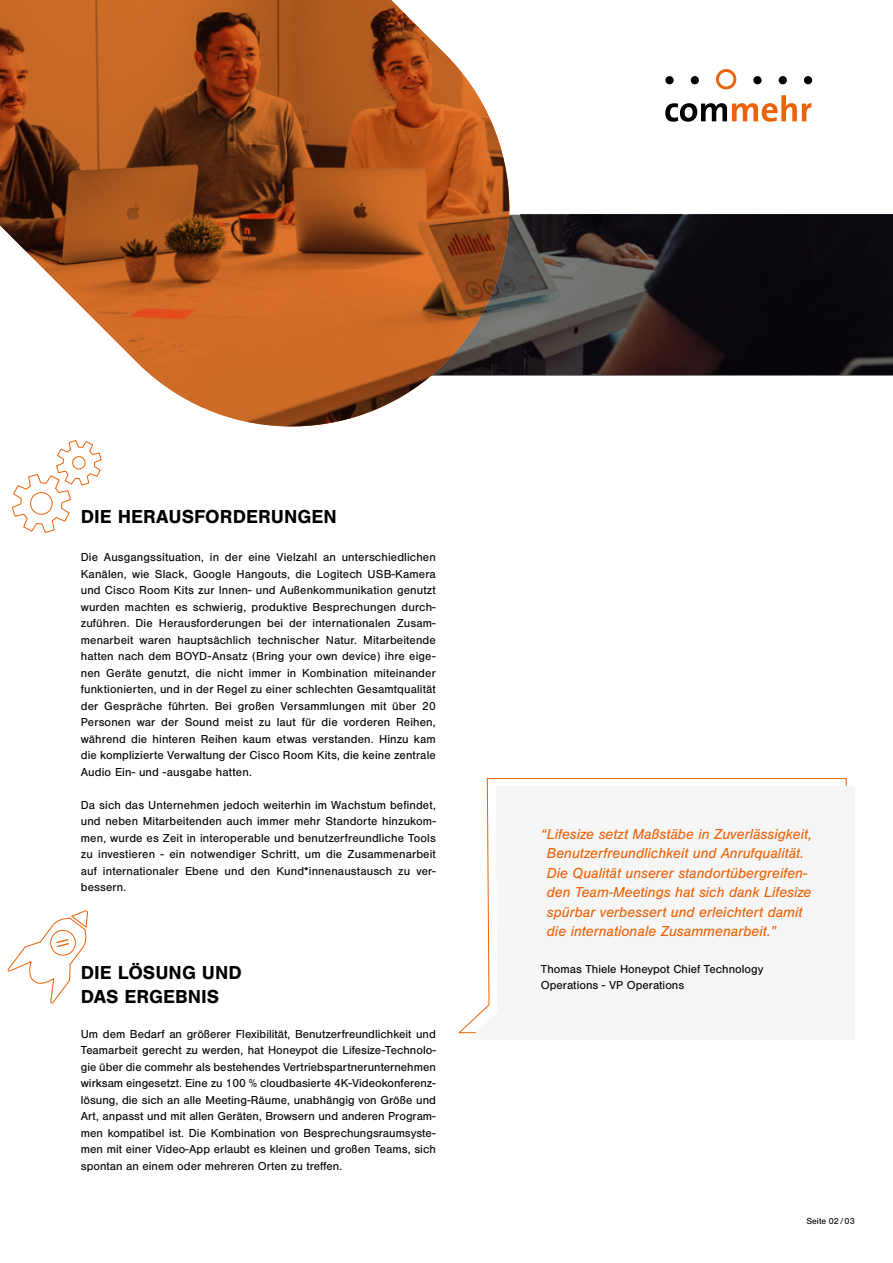
<style>
.page{position:relative;width:893px;height:1263px;background:#fff}
.page>*{position:absolute;margin:0;border:0;box-sizing:border-box;transform-origin:0 0}
.t1{font:700 19.5px/24px "Nimbus San";color:#000}
.t2{font:italic 15px/19.5px "Nimbus San";color:#eb6209}
.t3{font:12px/16.5px "Nimbus San";letter-spacing:.005em;color:#000;text-align:justify}
.t4{font:9px "Nimbus San";color:#000}
</style>
<div class="page">
<svg style="left:458px;top:778px;width:389px;height:255px"></svg>
<svg style="left:468px;top:786px;width:379px;height:248px;fill:#f6f6f6"></svg>
<svg style="left:530px;top:215px;width:363px;height:160px;background:#211b1d"></svg>
<svg style="left:0;top:0;width:530px;height:427px"></svg>
<svg style="left:665px;top:95px;width:147px;height:27px"></svg>
<div style="left:665px;top:76px;width:9px;height:8px;background:#000;border-radius:50%"></div>
<div style="left:691px;top:76px;width:8px;height:8px;background:#000;border-radius:50%"></div>
<div style="left:753px;top:76px;width:9px;height:8px;background:#000;border-radius:50%"></div>
<div style="left:779px;top:76px;width:8px;height:8px;background:#000;border-radius:50%"></div>
<div style="left:804px;top:76px;width:8px;height:8px;background:#000;border-radius:50%"></div>
<svg style="left:716px;top:69px;width:20px;height:20px"></svg>
<svg style="left:11px;top:440px;width:91px;height:93px"></svg>
<svg style="left:7px;top:910px;width:81px;height:94px"></svg>
<h1 class="t1" style="left:81px;top:505px;width:257px">DIE HERAUSFORDERUNGEN</h1>
<p class="t3" style="left:81px;top:549px;width:357px">Die Ausgangssituation, in der eine Vielzahl an unterschiedlichen Kanälen, wie Slack, Google Hangouts, die Logitech USB-Kamera und Cisco Room Kits zur Innen- und Außenkommunikation genutzt wurden machten es schwierig, produktive Besprechungen durch&shy;zuführen. Die Herausforderungen bei der internationalen Zusam&shy;menarbeit waren hauptsächlich technischer Natur. Mitarbeitende hatten nach dem BOYD-Ansatz (Bring your own device) ihre eige&shy;nen Geräte genutzt, die nicht immer in Kombination miteinander funktionierten, und in der Regel zu einer schlechten Gesamtqualität der Gespräche führten. Bei großen Versammlungen mit über 20<br>Personen war der Sound meist zu laut für die vorderen Reihen, während die hinteren Reihen kaum etwas verstanden. Hinzu kam die komplizierte Verwaltung der Cisco Room Kits, die keine zentrale Audio Ein- und -ausgabe hatten.</p>
<p class="t3" style="left:81px;top:796px;width:357px">Da sich das Unternehmen jedoch weiterhin im Wachstum befindet, und neben Mitarbeitenden auch immer mehr Standorte hinzukom&shy;men, wurde es Zeit in interoperable und benutzerfreundliche Tools zu investieren - ein notwendiger Schritt, um die Zusammenarbeit auf internationaler Ebene und den Kund*innenaustausch zu ver&shy;bessern.</p>
<h1 class="t1" style="left:81px;top:961px;width:162px">DIE LÖSUNG UND<br>DAS ERGEBNIS</h1>
<p class="t3" style="left:81px;top:1026px;width:357px">Um dem Bedarf an größerer Flexibilität, Benutzerfreundlichkeit und Teamarbeit gerecht zu werden, hat Honeypot die Lifesize-Technolo&shy;gie über die commehr als bestehendes Vertriebspartnerunternehmen wirksam eingesetzt. Eine zu 100 % cloudbasierte 4K-Videokonferenz&shy;lösung, die sich an alle Meeting-Räume, unabhängig von Größe und Art, anpasst und mit allen Geräten, Browsern und anderen Program&shy;men kompatibel ist. Die Kombination von Besprechungsraumsyste&shy;men mit einer Video-App erlaubt es kleinen und großen Teams, sich spontan an einem oder mehreren Orten zu treffen.</p>
<p class="t2" style="left:547px;top:824px;width:267px;text-indent:-6px">“Lifesize setzt Maßstäbe in Zuverlässigkeit, Benutzerfreundlichkeit und Anrufqualität.<br>Die Qualität unserer standortübergreifen&shy;den Team-Meetings hat sich dank Lifesize spürbar verbessert und erleichtert damit die internationale Zusammenarbeit.”</p>
<p class="t3" style="left:541px;top:960px;width:224px">Thomas Thiele Honeypot Chief Technology<br>Operations - VP Operations</p>
<p class="t4" style="left:806px;top:1216px;width:50px">Seite 02/03</p>
</div>
